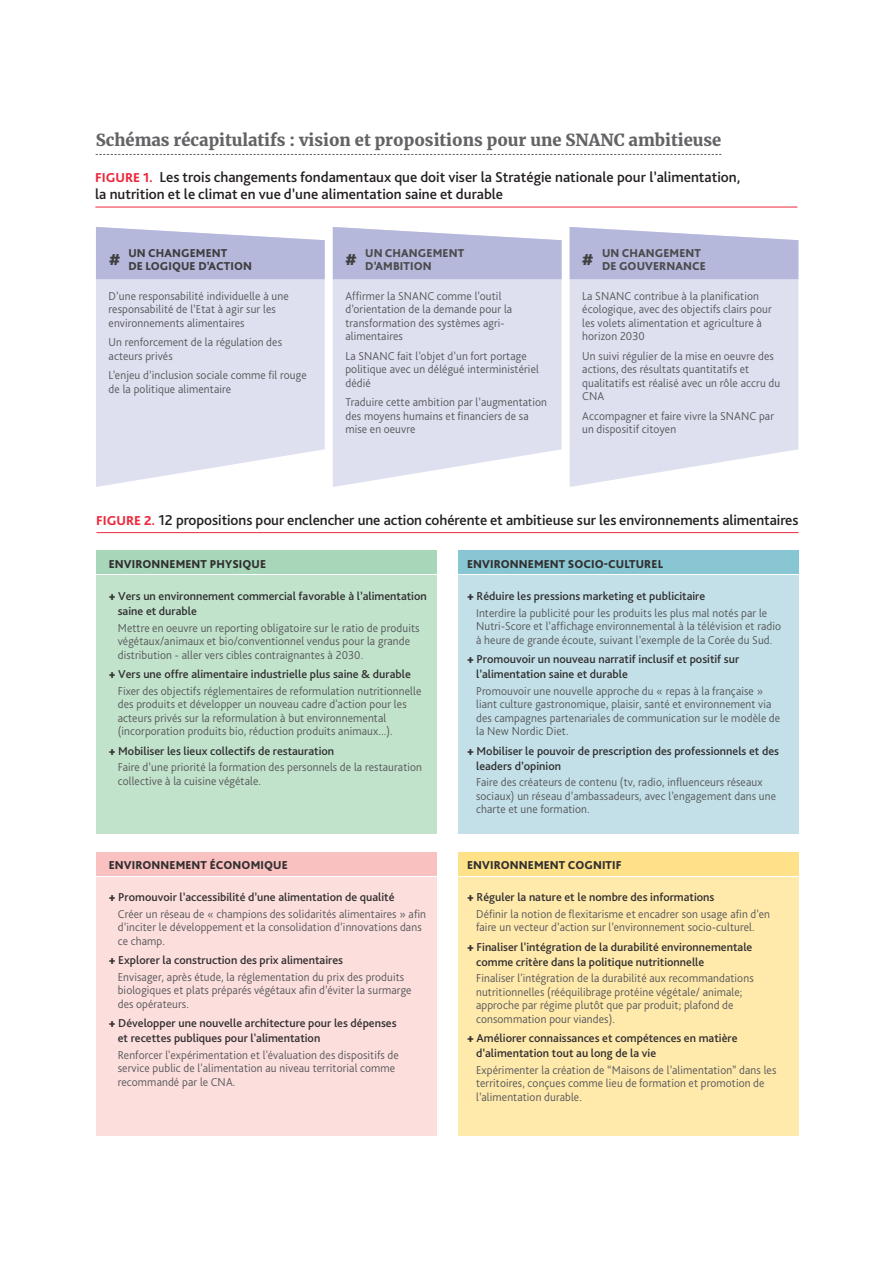
<style>
.page{position:relative;width:893px;height:1263px;background:#fff}
.page>*{position:absolute;margin:0;border:0;box-sizing:border-box;transform-origin:0 0}
.T1-CC-BBOLD{font:900 16.5px "Merriweather";color:#636366}
.t1{font:800 16.5px "Bliss Pro";color:#3e3e3f;scale:.96 1}
.t2{font:500 15px/17.2px "Bliss Pro";color:#231f20}
.t3{font:300 12px/13.5px "Bliss Pro";letter-spacing:.01em;color:#57585a;scale:.96 1}
.t4{font:500 12px/15px "Bliss Pro";color:#312f30}
.t5{font:800 12px "Bliss Pro";letter-spacing:.01em;color:#312f30;scale:.96 1}
.t6{font:800 12px/13.5px "Bliss Pro";letter-spacing:.01em;color:#4b4c4d;scale:.96 1}
.t7{font:800 12px/13.5px "Bliss Pro";letter-spacing:.01em;color:#3e3e3f;scale:.96 1}
.s1{font-weight:800;font-size:13.5px;color:#ed283c}
.s2{font-weight:800}
.s3{font-weight:800;color:#312f30}
.s4{font-weight:500;color:#312f30}
</style>
<div class="page">
<svg style="left:570px;top:279px;width:228px;height:208px;background:#e0e2f1"></svg>
<svg style="left:570px;top:227px;width:228px;height:52px;background:#bfc0df"></svg>
<svg style="left:333px;top:279px;width:229px;height:208px;background:#e1e2f1"></svg>
<svg style="left:333px;top:227px;width:229px;height:52px;background:#bfc0df"></svg>
<svg style="left:96px;top:279px;width:229px;height:208px;background:#e0e2f1"></svg>
<svg style="left:96px;top:227px;width:229px;height:52px;background:#bfc0df"></svg>
<hr style="left:95px;top:207px;width:702px;height:1px;background:#ed283c">
<div style="left:97px;top:551px;width:340px;height:23px;background:#a7d7b8"></div>
<div style="left:97px;top:576px;width:340px;height:258px;background:#c1e2cb"></div>
<div style="left:458px;top:551px;width:340px;height:23px;background:#89c6d3"></div>
<div style="left:458px;top:576px;width:340px;height:258px;background:#c3e0e8"></div>
<div style="left:97px;top:852px;width:340px;height:23px;background:#f9c1bf"></div>
<div style="left:97px;top:877px;width:340px;height:258px;background:#fcdedd"></div>
<div style="left:458px;top:852px;width:340px;height:23px;background:#ffe189"></div>
<div style="left:458px;top:877px;width:340px;height:258px;background:#ffe9ab"></div>
<hr style="left:96px;top:532px;width:702px;height:1px;background:#ed283c">
<svg style="left:96px;top:154px;width:625px;height:1px"></svg>
<p class="T1-CC-BBOLD" style="left:96px;top:128px;width:627px">Schémas récapitulatifs : vision et propositions pour une SNANC ambitieuse</p>
<p class="t2" style="left:95px;top:168px;width:647px"><span class="s1">FIGURE 1.</span> Les trois changements fondamentaux que doit viser la Stratégie nationale pour l’alimentation, la nutrition et le climat en vue d’une alimentation saine et durable</p>
<p class="t7" style="left:128px;top:246px;width:130px">UN CHANGEMENT<br>DE LOGIQUE D’ACTION</p>
<p class="t6" style="left:365px;top:246px;width:105px">UN CHANGEMENT<br>D’AMBITION</p>
<p class="t6" style="left:602px;top:246px;width:110px">UN CHANGEMENT<br>DE GOUVERNANCE</p>
<p class="t1" style="left:109px;top:249px;width:14px">#</p>
<p class="t1" style="left:345px;top:249px;width:14px">#</p>
<p class="t1" style="left:582px;top:249px;width:14px">#</p>
<p class="t3" style="left:109px;top:289px;width:189px">D’une responsabilité individuelle à une responsabilité de l’Etat à agir sur les environnements alimentaires</p>
<p class="t3" style="left:109px;top:335px;width:182px">Un renforcement de la régulation des acteurs privés</p>
<p class="t3" style="left:109px;top:368px;width:208px">L’enjeu d’inclusion sociale comme fil rouge de la politique alimentaire</p>
<p class="t3" style="left:345px;top:289px;width:175px">Affirmer la SNANC comme l’outil d’orientation de la demande pour la transformation des systèmes agri&shy;alimentaires</p>
<p class="t3" style="left:345px;top:349px;width:203px">La SNANC fait l’objet d’un fort portage politique avec un délégué interministériel dédié</p>
<p class="t3" style="left:345px;top:395px;width:211px">Traduire cette ambition par l’augmentation des moyens humains et financiers de sa mise en oeuvre</p>
<p class="t3" style="left:582px;top:289px;width:199px">La SNANC contribue à la planification écologique, avec des objectifs clairs pour les volets alimentation et agriculture à horizon 2030</p>
<p class="t3" style="left:582px;top:349px;width:208px">Un suivi régulier de la mise en oeuvre des actions, des résultats quantitatifs et qualitatifs est réalisé avec un rôle accru du<br>CNA</p>
<p class="t3" style="left:582px;top:409px;width:201px">Accompagner et faire vivre la SNANC par un dispositif citoyen</p>
<p class="t2" style="left:96px;top:511px;width:704px"><span class="s1">FIGURE 2.</span> 12 propositions pour enclencher une action cohérente et ambitieuse sur les environnements alimentaires</p>
<p class="t5" style="left:109px;top:557px;width:165px">ENVIRONNEMENT PHYSIQUE</p>
<p class="t4" style="left:118px;top:588px;width:311px;text-indent:-9px"><span class="s2">+</span> Vers un environnement commercial favorable à l’alimentation saine et durable</p>
<p class="t3" style="left:118px;top:621px;width:316px">Mettre en oeuvre un reporting obligatoire sur le ratio de produits végétaux/animaux et bio/conventionnel vendus pour la grande distribution - aller vers cibles contraignantes à 2030.</p>
<p class="t3" style="left:118px;top:666px;width:318px;line-height:16.5px;text-indent:-9px"><span class="s3">+</span> <span class="s4">Vers une offre alimentaire industrielle plus saine &amp; durable<br></span>Fixer des objectifs réglementaires de reformulation nutritionnelle</p>
<p class="t3" style="left:118px;top:697px;width:302px">des produits et développer un nouveau cadre d'action pour les acteurs privés sur la reformulation à but environnemental (incorporation produits bio, réduction produits animaux...).</p>
<p class="t3" style="left:118px;top:742px;width:318px;line-height:16.5px;text-indent:-9px"><span class="s3">+</span> <span class="s4">Mobiliser les lieux collectifs de restauration<br></span>Faire d’une priorité la formation des personnels de la restauration</p>
<p class="t3" style="left:118px;top:774px;width:151px">collective à la cuisine végétale.</p>
<p class="t5" style="left:467px;top:557px;width:206px">ENVIRONNEMENT SOCIO-CULTUREL</p>
<p class="t3" style="left:476px;top:588px;width:305px;line-height:16.5px;text-indent:-9px"><span class="s3">+</span> <span class="s4">Réduire les pressions marketing et publicitaire<br></span>Interdire la publicité pour les produits les plus mal notés par le</p>
<p class="t3" style="left:476px;top:619px;width:319px">Nutri-Score et l’affichage environnemental à la télévision et radio à heure de grande écoute, suivant l’exemple de la Corée du Sud.</p>
<p class="t4" style="left:476px;top:651px;width:265px;text-indent:-9px"><span class="s2">+</span> Promouvoir un nouveau narratif inclusif et positif sur l’alimentation saine et durable</p>
<p class="t3" style="left:476px;top:684px;width:318px">Promouvoir une nouvelle approche du « repas à la française » liant culture gastronomique, plaisir, santé et environnement via des campagnes partenariales de communication sur le modèle de la New Nordic Diet.</p>
<p class="t4" style="left:476px;top:743px;width:304px;text-indent:-9px"><span class="s2">+</span> Mobiliser le pouvoir de prescription des professionnels et des leaders d’opinion</p>
<p class="t3" style="left:476px;top:775px;width:314px">Faire des créateurs de contenu (tv, radio, influenceurs réseaux sociaux) un réseau d’ambassadeurs, avec l’engagement dans une charte et une formation.</p>
<p class="t5" style="left:109px;top:858px;width:188px">ENVIRONNEMENT ÉCONOMIQUE</p>
<p class="t3" style="left:118px;top:889px;width:323px;line-height:16.5px;text-indent:-9px"><span class="s3">+</span> <span class="s4">Promouvoir l’accessibilité d’une alimentation de qualité<br></span>Créer un réseau de « champions des solidarités alimentaires » afin</p>
<p class="t3" style="left:118px;top:920px;width:318px">d’inciter le développement et la consolidation d’innovations dans ce champ.</p>
<p class="t3" style="left:118px;top:952px;width:300px;line-height:16.5px;text-indent:-9px"><span class="s3">+</span> <span class="s4">Explorer la construction des prix alimentaires<br></span>Envisager, après étude, la réglementation du prix des produits</p>
<p class="t3" style="left:118px;top:983px;width:308px">biologiques et plats préparés végétaux afin d’éviter la surmarge des opérateurs.</p>
<p class="t4" style="left:118px;top:1015px;width:280px;text-indent:-9px"><span class="s2">+</span> Développer une nouvelle architecture pour les dépenses et recettes publiques pour l'alimentation</p>
<p class="t3" style="left:118px;top:1048px;width:294px">Renforcer l'expérimentation et l'évaluation des dispositifs de service public de l'alimentation au niveau territorial comme recommandé par le CNA.</p>
<p class="t5" style="left:467px;top:858px;width:162px">ENVIRONNEMENT COGNITIF</p>
<p class="t3" style="left:476px;top:889px;width:308px;line-height:16.5px;text-indent:-9px"><span class="s3">+</span> <span class="s4">Réguler la nature et le nombre des informations<br></span>Définir la notion de flexitarisme et encadrer son usage afin d’en</p>
<p class="t3" style="left:467px;top:917px;width:301px;line-height:19.5px;text-align:right">faire un vecteur d’action sur l’environnement socio-culturel. <span class="s3">+</span> <span class="s4">Finaliser l'intégration de la durabilité environnementale</span></p>
<p class="t3" style="left:476px;top:953px;width:291px;line-height:16.5px"><span class="s4">comme critère dans la politique nutritionnelle<br></span>Finaliser l'intégration de la durabilité aux recommandations</p>
<p class="t3" style="left:476px;top:985px;width:279px">nutritionnelles (rééquilibrage protéine végétale/ animale; approche par régime plutôt que par produit; plafond de consommation pour viandes).</p>
<p class="t4" style="left:476px;top:1030px;width:263px;text-indent:-9px"><span class="s2">+</span> Améliorer connaissances et compétences en matière d’alimentation tout au long de la vie</p>
<p class="t3" style="left:476px;top:1063px;width:314px">Expérimenter la création de “Maisons de l’alimentation” dans les territoires, conçues comme lieu de formation et promotion de l’alimentation durable.</p>
</div>
